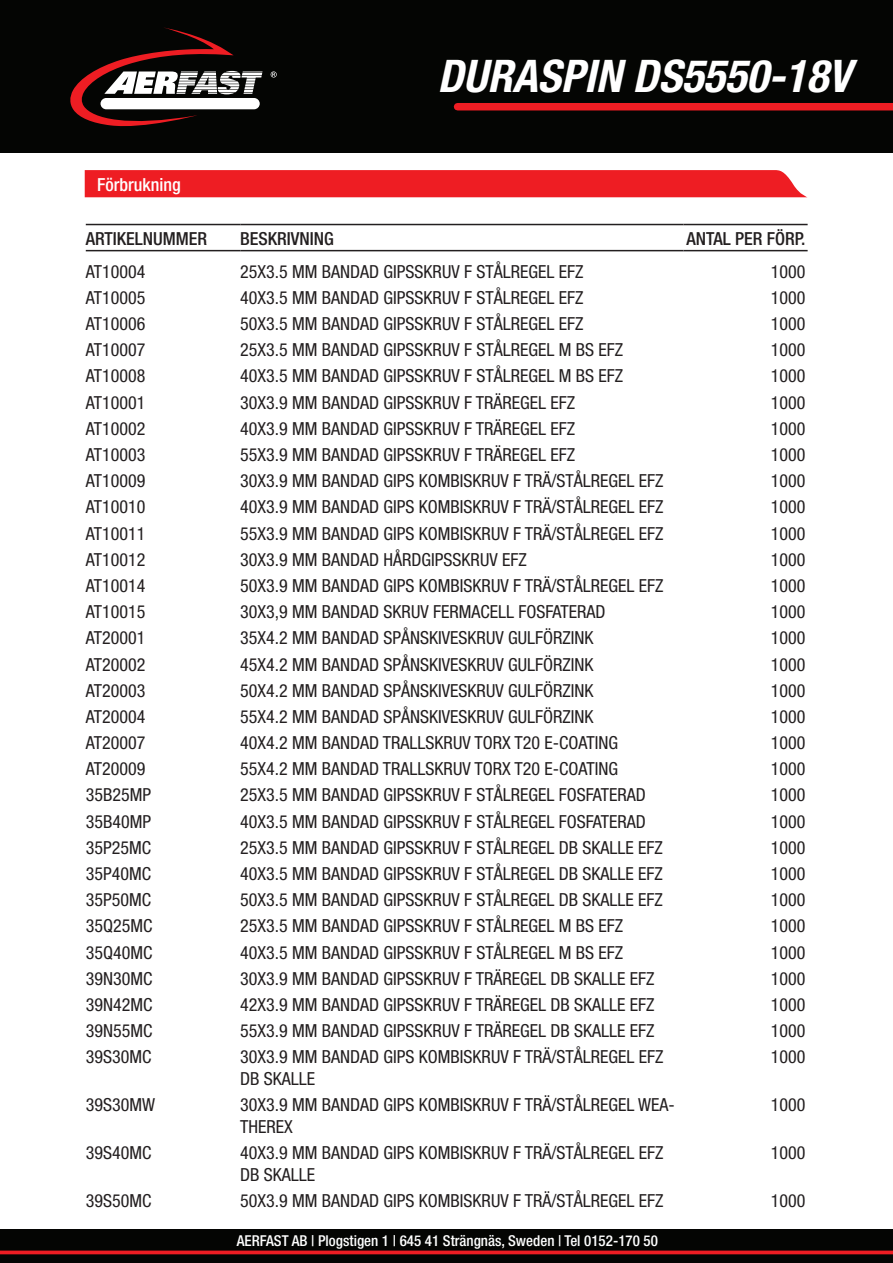
<style>
.page{position:relative;width:893px;height:1263px;background:#fff}
.page>*{position:absolute;margin:0;border:0;box-sizing:border-box;transform-origin:0 0}
.t1{font:italic 700 condensed 45px "Helvetica Neue";color:#fff}
.t2{font:condensed 18px/21.6px "Helvetica Neue";color:#231f20}
.t3{font:500 condensed 18px "Helvetica Neue";color:#231f20}
.t4{font:500 condensed 18px "Helvetica Neue";color:#fff}
.t5{font:500 condensed 15px "Helvetica Neue";color:#fff}
</style>
<div class="page">
<div style="left:0;top:1229px;width:893px;height:34px;background:#040503"></div>
<div style="left:0;top:0;width:893px;height:153px;background:#040503"></div>
<svg style="left:70px;top:27px;width:193px;height:100px"></svg>
<div style="left:101px;top:98px;width:159px;height:11px;background:#fff;border-radius:6px"></div>
<svg style="left:271px;top:71px;width:6px;height:7px"></svg>
<div style="left:458px;top:103px;width:435px;height:7px;background:#ee1d23"></div>
<svg style="left:0;top:1250px;width:893px;height:4px;background:#cb191e"></svg>
<hr style="left:86px;top:224px;width:154px;height:1px;background:#231f20">
<hr style="left:240px;top:224px;width:444px;height:1px;background:#231f20">
<hr style="left:684px;top:224px;width:124px;height:1px;background:#231f20">
<hr style="left:86px;top:250px;width:154px;height:1px;background:#231f20">
<hr style="left:240px;top:250px;width:444px;height:1px;background:#231f20">
<hr style="left:684px;top:250px;width:124px;height:1px;background:#231f20">
<div style="left:85px;top:170px;width:722px;height:27px;background:#ee1d23"></div>
<p class="t4" style="left:97px;top:174px;width:85px">Förbrukning</p>
<h1 class="t1" style="left:437px;top:49px;width:415px">DURASPIN DS5550-18V</h1>
<p class="t3" style="left:86px;top:227px;width:123px">ARTIKELNUMMER</p>
<p class="t3" style="left:240px;top:227px;width:95px">BESKRIVNING</p>
<p class="t3" style="left:686px;top:227px;width:120px">ANTAL PER FÖRP.</p>
<p class="t2" style="left:86px;top:260px;width:61px">AT10004</p>
<p class="t2" style="left:240px;top:260px;width:345px">25X3.5 MM BANDAD GIPSSKRUV F STÅLREGEL EFZ</p>
<p class="t2" style="left:771px;top:260px;width:36px">1000</p>
<p class="t2" style="left:86px;top:287px;width:61px">AT10005</p>
<p class="t2" style="left:240px;top:287px;width:345px">40X3.5 MM BANDAD GIPSSKRUV F STÅLREGEL EFZ</p>
<p class="t2" style="left:771px;top:287px;width:36px">1000</p>
<p class="t2" style="left:86px;top:313px;width:61px">AT10006</p>
<p class="t2" style="left:240px;top:313px;width:345px">50X3.5 MM BANDAD GIPSSKRUV F STÅLREGEL EFZ</p>
<p class="t2" style="left:771px;top:313px;width:36px">1000</p>
<p class="t2" style="left:86px;top:339px;width:61px">AT10007</p>
<p class="t2" style="left:240px;top:339px;width:384px">25X3.5 MM BANDAD GIPSSKRUV F STÅLREGEL M BS EFZ</p>
<p class="t2" style="left:771px;top:339px;width:36px">1000</p>
<p class="t2" style="left:86px;top:365px;width:61px">AT10008</p>
<p class="t2" style="left:240px;top:365px;width:384px">40X3.5 MM BANDAD GIPSSKRUV F STÅLREGEL M BS EFZ</p>
<p class="t2" style="left:771px;top:365px;width:36px">1000</p>
<p class="t2" style="left:86px;top:391px;width:61px">AT10001</p>
<p class="t2" style="left:240px;top:391px;width:336px">30X3.9 MM BANDAD GIPSSKRUV F TRÄREGEL EFZ</p>
<p class="t2" style="left:771px;top:391px;width:36px">1000</p>
<p class="t2" style="left:86px;top:417px;width:61px">AT10002</p>
<p class="t2" style="left:240px;top:417px;width:336px">40X3.9 MM BANDAD GIPSSKRUV F TRÄREGEL EFZ</p>
<p class="t2" style="left:771px;top:417px;width:36px">1000</p>
<p class="t2" style="left:86px;top:444px;width:61px">AT10003</p>
<p class="t2" style="left:240px;top:444px;width:336px">55X3.9 MM BANDAD GIPSSKRUV F TRÄREGEL EFZ</p>
<p class="t2" style="left:771px;top:444px;width:36px">1000</p>
<p class="t2" style="left:86px;top:470px;width:61px">AT10009</p>
<p class="t2" style="left:240px;top:470px;width:425px">30X3.9 MM BANDAD GIPS KOMBISKRUV F TRÄ/STÅLREGEL EFZ</p>
<p class="t2" style="left:771px;top:470px;width:36px">1000</p>
<p class="t2" style="left:86px;top:496px;width:61px">AT10010</p>
<p class="t2" style="left:240px;top:496px;width:425px">40X3.9 MM BANDAD GIPS KOMBISKRUV F TRÄ/STÅLREGEL EFZ</p>
<p class="t2" style="left:771px;top:496px;width:36px">1000</p>
<p class="t2" style="left:86px;top:522px;width:61px">AT10011</p>
<p class="t2" style="left:240px;top:522px;width:425px">55X3.9 MM BANDAD GIPS KOMBISKRUV F TRÄ/STÅLREGEL EFZ</p>
<p class="t2" style="left:771px;top:522px;width:36px">1000</p>
<p class="t2" style="left:86px;top:548px;width:61px">AT10012</p>
<p class="t2" style="left:240px;top:548px;width:288px">30X3.9 MM BANDAD HÅRDGIPSSKRUV EFZ</p>
<p class="t2" style="left:771px;top:548px;width:36px">1000</p>
<p class="t2" style="left:86px;top:575px;width:61px">AT10014</p>
<p class="t2" style="left:240px;top:575px;width:425px">50X3.9 MM BANDAD GIPS KOMBISKRUV F TRÄ/STÅLREGEL EFZ</p>
<p class="t2" style="left:771px;top:575px;width:36px">1000</p>
<p class="t2" style="left:86px;top:601px;width:61px">AT10015</p>
<p class="t2" style="left:240px;top:601px;width:367px">30X3,9 MM BANDAD SKRUV FERMACELL FOSFATERAD</p>
<p class="t2" style="left:771px;top:601px;width:36px">1000</p>
<p class="t2" style="left:86px;top:627px;width:61px">AT20001</p>
<p class="t2" style="left:240px;top:627px;width:355px">35X4.2 MM BANDAD SPÅNSKIVESKRUV GULFÖRZINK</p>
<p class="t2" style="left:771px;top:627px;width:36px">1000</p>
<p class="t2" style="left:86px;top:653px;width:61px">AT20002</p>
<p class="t2" style="left:240px;top:653px;width:355px">45X4.2 MM BANDAD SPÅNSKIVESKRUV GULFÖRZINK</p>
<p class="t2" style="left:771px;top:653px;width:36px">1000</p>
<p class="t2" style="left:86px;top:679px;width:61px">AT20003</p>
<p class="t2" style="left:240px;top:679px;width:355px">50X4.2 MM BANDAD SPÅNSKIVESKRUV GULFÖRZINK</p>
<p class="t2" style="left:771px;top:679px;width:36px">1000</p>
<p class="t2" style="left:86px;top:706px;width:61px">AT20004</p>
<p class="t2" style="left:240px;top:706px;width:355px">55X4.2 MM BANDAD SPÅNSKIVESKRUV GULFÖRZINK</p>
<p class="t2" style="left:771px;top:706px;width:36px">1000</p>
<p class="t2" style="left:86px;top:732px;width:61px">AT20007</p>
<p class="t2" style="left:240px;top:732px;width:379px">40X4.2 MM BANDAD TRALLSKRUV TORX T20 E-COATING</p>
<p class="t2" style="left:771px;top:732px;width:36px">1000</p>
<p class="t2" style="left:86px;top:758px;width:61px">AT20009</p>
<p class="t2" style="left:240px;top:758px;width:379px">55X4.2 MM BANDAD TRALLSKRUV TORX T20 E-COATING</p>
<p class="t2" style="left:771px;top:758px;width:36px">1000</p>
<p class="t2" style="left:86px;top:784px;width:67px">35B25MP</p>
<p class="t2" style="left:240px;top:784px;width:407px">25X3.5 MM BANDAD GIPSSKRUV F STÅLREGEL FOSFATERAD</p>
<p class="t2" style="left:771px;top:784px;width:36px">1000</p>
<p class="t2" style="left:86px;top:810px;width:67px">35B40MP</p>
<p class="t2" style="left:240px;top:810px;width:407px">40X3.5 MM BANDAD GIPSSKRUV F STÅLREGEL FOSFATERAD</p>
<p class="t2" style="left:771px;top:810px;width:36px">1000</p>
<p class="t2" style="left:86px;top:836px;width:67px">35P25MC</p>
<p class="t2" style="left:240px;top:836px;width:424px">25X3.5 MM BANDAD GIPSSKRUV F STÅLREGEL DB SKALLE EFZ</p>
<p class="t2" style="left:771px;top:836px;width:36px">1000</p>
<p class="t2" style="left:86px;top:863px;width:67px">35P40MC</p>
<p class="t2" style="left:240px;top:863px;width:424px">40X3.5 MM BANDAD GIPSSKRUV F STÅLREGEL DB SKALLE EFZ</p>
<p class="t2" style="left:771px;top:863px;width:36px">1000</p>
<p class="t2" style="left:86px;top:889px;width:67px">35P50MC</p>
<p class="t2" style="left:240px;top:889px;width:424px">50X3.5 MM BANDAD GIPSSKRUV F STÅLREGEL DB SKALLE EFZ</p>
<p class="t2" style="left:771px;top:889px;width:36px">1000</p>
<p class="t2" style="left:86px;top:915px;width:68px">35Q25MC</p>
<p class="t2" style="left:240px;top:915px;width:384px">25X3.5 MM BANDAD GIPSSKRUV F STÅLREGEL M BS EFZ</p>
<p class="t2" style="left:771px;top:915px;width:36px">1000</p>
<p class="t2" style="left:86px;top:941px;width:68px">35Q40MC</p>
<p class="t2" style="left:240px;top:941px;width:384px">40X3.5 MM BANDAD GIPSSKRUV F STÅLREGEL M BS EFZ</p>
<p class="t2" style="left:771px;top:941px;width:36px">1000</p>
<p class="t2" style="left:86px;top:967px;width:68px">39N30MC</p>
<p class="t2" style="left:240px;top:967px;width:416px">30X3.9 MM BANDAD GIPSSKRUV F TRÄREGEL DB SKALLE EFZ</p>
<p class="t2" style="left:771px;top:967px;width:36px">1000</p>
<p class="t2" style="left:86px;top:994px;width:68px">39N42MC</p>
<p class="t2" style="left:240px;top:994px;width:416px">42X3.9 MM BANDAD GIPSSKRUV F TRÄREGEL DB SKALLE EFZ</p>
<p class="t2" style="left:771px;top:994px;width:36px">1000</p>
<p class="t2" style="left:86px;top:1020px;width:68px">39N55MC</p>
<p class="t2" style="left:240px;top:1020px;width:416px">55X3.9 MM BANDAD GIPSSKRUV F TRÄREGEL DB SKALLE EFZ</p>
<p class="t2" style="left:771px;top:1020px;width:36px">1000</p>
<p class="t2" style="left:86px;top:1046px;width:67px">39S30MC</p>
<p class="t2" style="left:240px;top:1046px;width:425px">30X3.9 MM BANDAD GIPS KOMBISKRUV F TRÄ/STÅLREGEL EFZ<br>DB SKALLE</p>
<p class="t2" style="left:771px;top:1046px;width:36px">1000</p>
<p class="t2" style="left:86px;top:1094px;width:71px">39S30MW</p>
<p class="t2" style="left:240px;top:1094px;width:436px">30X3.9 MM BANDAD GIPS KOMBISKRUV F TRÄ/STÅLREGEL WEA-<br>THEREX</p>
<p class="t2" style="left:771px;top:1094px;width:36px">1000</p>
<p class="t2" style="left:86px;top:1141px;width:67px">39S40MC</p>
<p class="t2" style="left:240px;top:1141px;width:425px">40X3.9 MM BANDAD GIPS KOMBISKRUV F TRÄ/STÅLREGEL EFZ<br>DB SKALLE</p>
<p class="t2" style="left:771px;top:1141px;width:36px">1000</p>
<p class="t2" style="left:86px;top:1189px;width:67px">39S50MC</p>
<p class="t2" style="left:240px;top:1189px;width:425px">50X3.9 MM BANDAD GIPS KOMBISKRUV F TRÄ/STÅLREGEL EFZ</p>
<p class="t2" style="left:771px;top:1189px;width:36px">1000</p>
<p class="t5" style="left:237px;top:1231px;width:423px">AERFAST AB | Plogstigen 1 | 645 41 Strängnäs, Sweden | Tel 0152-170 50</p>
</div>
